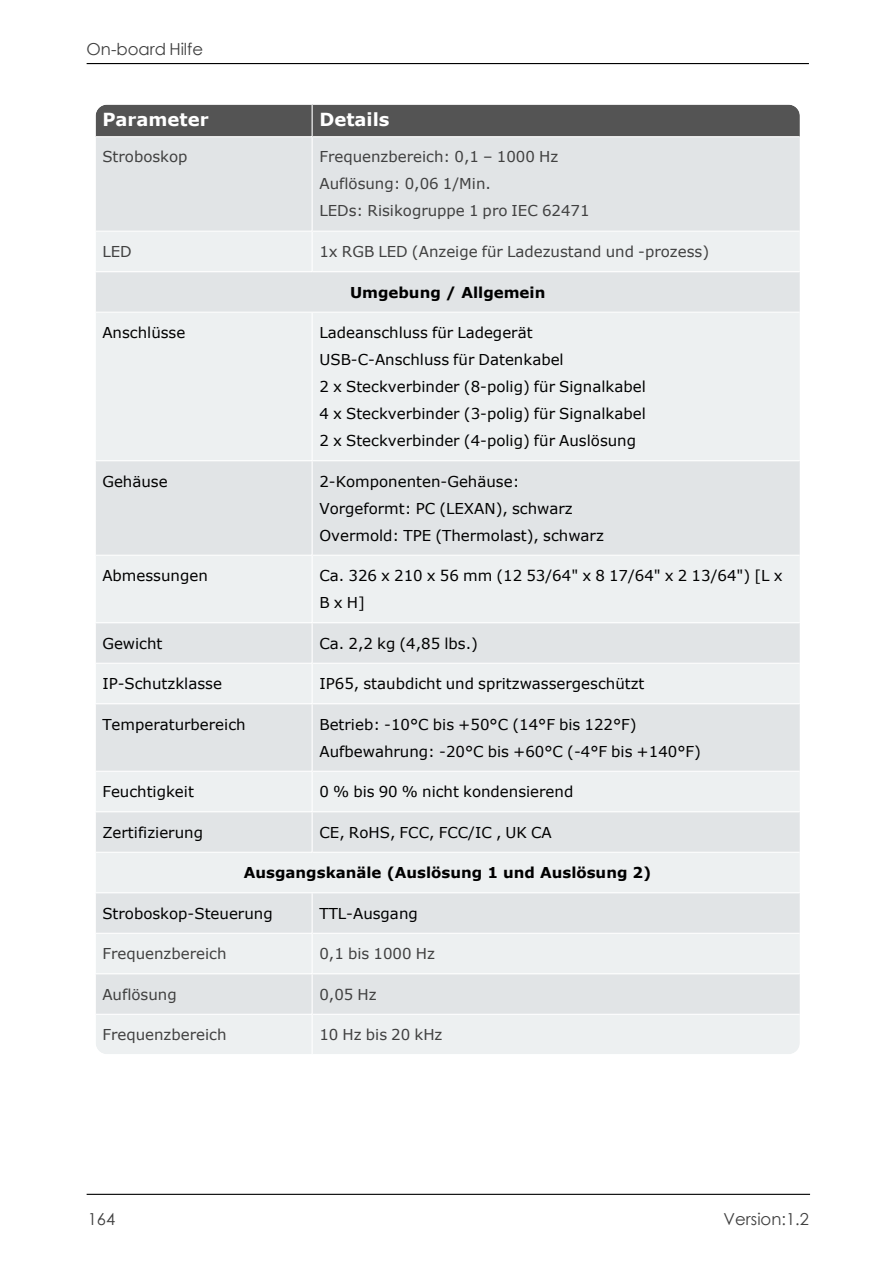
<style>
.page{position:relative;width:893px;height:1263px;background:#fff}
.page>*{position:absolute;margin:0;border:0;box-sizing:border-box;transform-origin:0 0}
.t1{font:700 18px "Verdana";color:#fff}
.t2{font:16.5px "Century Gothic";color:#404040}
.t3{font:15px/27px "Verdana";color:#000}
.t4{font:15px/27px "Verdana";color:#404040}
.t5{font:700 15px "Verdana";color:#000}
</style>
<div class="page">
<hr style="left:87px;top:1194px;width:723px;height:1px;background:#000">
<hr style="left:87px;top:63px;width:722px;height:1px;background:#000">
<div style="left:313px;top:105px;width:487px;height:32px;background:#545454"></div>
<div style="left:313px;top:137px;width:487px;height:95px;background:#e1e4e6"></div>
<div style="left:313px;top:232px;width:487px;height:40px;background:#edf0f1"></div>
<div style="left:96px;top:272px;width:704px;height:41px;background:#e1e4e6"></div>
<div style="left:313px;top:313px;width:487px;height:148px;background:#edf0f1"></div>
<div style="left:313px;top:461px;width:487px;height:95px;background:#e1e4e6"></div>
<div style="left:313px;top:556px;width:487px;height:67px;background:#edf0f1"></div>
<div style="left:313px;top:623px;width:487px;height:41px;background:#e1e4e6"></div>
<div style="left:313px;top:664px;width:487px;height:40px;background:#edf0f1"></div>
<div style="left:313px;top:704px;width:487px;height:68px;background:#e1e4e6"></div>
<div style="left:313px;top:772px;width:487px;height:40px;background:#edf0f1"></div>
<div style="left:313px;top:812px;width:487px;height:41px;background:#e1e4e6"></div>
<div style="left:96px;top:853px;width:704px;height:40px;background:#edf0f1"></div>
<div style="left:313px;top:893px;width:487px;height:41px;background:#e1e4e6"></div>
<div style="left:313px;top:934px;width:487px;height:40px;background:#edf0f1"></div>
<div style="left:313px;top:974px;width:487px;height:41px;background:#e1e4e6"></div>
<div style="left:96px;top:1015px;width:217px;height:39px;background:#edf0f1"></div>
<div style="left:313px;top:1015px;width:487px;height:39px;background:#edf0f1"></div>
<hr style="left:313px;top:136px;width:487px;height:1px;background:#fff">
<hr style="left:313px;top:231px;width:487px;height:1px;background:#fff">
<svg style="left:96px;top:105px;width:217px;height:166px;background:#cacccd"></svg>
<hr style="left:313px;top:271px;width:487px;height:1px;background:#fff">
<hr style="left:96px;top:312px;width:704px;height:1px;background:#fff">
<hr style="left:313px;top:460px;width:487px;height:1px;background:#fff">
<hr style="left:313px;top:555px;width:487px;height:1px;background:#fff">
<hr style="left:313px;top:622px;width:487px;height:1px;background:#fff">
<hr style="left:313px;top:663px;width:487px;height:1px;background:#fff">
<hr style="left:313px;top:703px;width:487px;height:1px;background:#fff">
<hr style="left:313px;top:771px;width:487px;height:1px;background:#fff">
<hr style="left:313px;top:811px;width:487px;height:1px;background:#fff">
<svg style="left:96px;top:313px;width:217px;height:539px;background:#e8eaec"></svg>
<hr style="left:313px;top:852px;width:487px;height:1px;background:#fff">
<hr style="left:96px;top:892px;width:704px;height:1px;background:#fff">
<hr style="left:313px;top:933px;width:487px;height:1px;background:#fff">
<hr style="left:313px;top:973px;width:487px;height:1px;background:#fff">
<svg style="left:96px;top:893px;width:217px;height:121px;background:#e5e8ea"></svg>
<hr style="left:313px;top:1014px;width:487px;height:1px;background:#fff">
<hr style="left:312px;top:1015px;width:1px;height:39px;background:#fff">
<p class="t2" style="left:87px;top:42px;width:118px">On-board Hilfe</p>
<p class="t1" style="left:102px;top:112px;width:108px">Parameter</p>
<p class="t1" style="left:319px;top:112px;width:72px">Details</p>
<p class="t4" style="left:102px;top:145px;width:87px">Stroboskop</p>
<p class="t4" style="left:319px;top:145px;width:272px">Frequenzbereich: 0,1 – 1000 Hz<br>Auflösung: 0,06 1/Min.<br>LEDs: Risikogruppe 1 pro IEC 62471</p>
<p class="t4" style="left:102px;top:239px;width:31px">LED</p>
<p class="t4" style="left:319px;top:239px;width:391px">1x RGB LED (Anzeige für Ladezustand und -prozess)</p>
<p class="t5" style="left:350px;top:286px;width:197px">Umgebung / Allgemein</p>
<p class="t3" style="left:102px;top:320px;width:85px">Anschlüsse</p>
<p class="t3" style="left:319px;top:320px;width:328px">Ladeanschluss für Ladegerät USB-C-Anschluss für Datenkabel<br>2 x Steckverbinder (8-polig) für Signalkabel 4 x Steckverbinder (3-polig) für Signalkabel 2 x Steckverbinder (4-polig) für Auslösung</p>
<p class="t3" style="left:102px;top:469px;width:67px">Gehäuse</p>
<p class="t3" style="left:319px;top:469px;width:286px">2-Komponenten-Gehäuse:<br>Vorgeformt: PC (LEXAN), schwarz<br>Overmold: TPE (Thermolast), schwarz</p>
<p class="t3" style="left:102px;top:563px;width:107px">Abmessungen</p>
<p class="t3" style="left:319px;top:563px;width:465px">Ca. 326 x 210 x 56 mm (12 53/64" x 8 17/64" x 2 13/64") [L x<br>B x H]</p>
<p class="t3" style="left:102px;top:631px;width:62px">Gewicht</p>
<p class="t3" style="left:319px;top:631px;width:160px">Ca. 2,2 kg (4,85 lbs.)</p>
<p class="t3" style="left:102px;top:671px;width:121px">IP-Schutzklasse</p>
<p class="t3" style="left:319px;top:671px;width:327px">IP65, staubdicht und spritzwassergeschützt</p>
<p class="t3" style="left:102px;top:712px;width:145px">Temperaturbereich</p>
<p class="t3" style="left:319px;top:712px;width:383px">Betrieb: -10°C bis +50°C (14°F bis 122°F)<br>Aufbewahrung: -20°C bis +60°C (-4°F bis +140°F)</p>
<p class="t3" style="left:102px;top:779px;width:93px">Feuchtigkeit</p>
<p class="t3" style="left:319px;top:779px;width:255px">0 % bis 90 % nicht kondensierend</p>
<p class="t3" style="left:102px;top:820px;width:102px">Zertifizierung</p>
<p class="t3" style="left:319px;top:820px;width:234px">CE, RoHS, FCC, FCC/IC , UK CA</p>
<p class="t5" style="left:244px;top:867px;width:409px">Ausgangskanäle (Auslösung 1 und Auslösung 2)</p>
<p class="t3" style="left:102px;top:901px;width:172px">Stroboskop-Steuerung</p>
<p class="t3" style="left:319px;top:901px;width:100px">TTL-Ausgang</p>
<p class="t4" style="left:102px;top:941px;width:126px">Frequenzbereich</p>
<p class="t4" style="left:319px;top:941px;width:117px">0,1 bis 1000 Hz</p>
<p class="t4" style="left:102px;top:982px;width:76px">Auflösung</p>
<p class="t4" style="left:319px;top:982px;width:59px">0,05 Hz</p>
<p class="t4" style="left:102px;top:1022px;width:126px">Frequenzbereich</p>
<p class="t4" style="left:319px;top:1022px;width:125px">10 Hz bis 20 kHz</p>
<p class="t2" style="left:88px;top:1212px;width:29px">164</p>
<p class="t2" style="left:724px;top:1212px;width:87px">Version:1.2</p>
</div>
